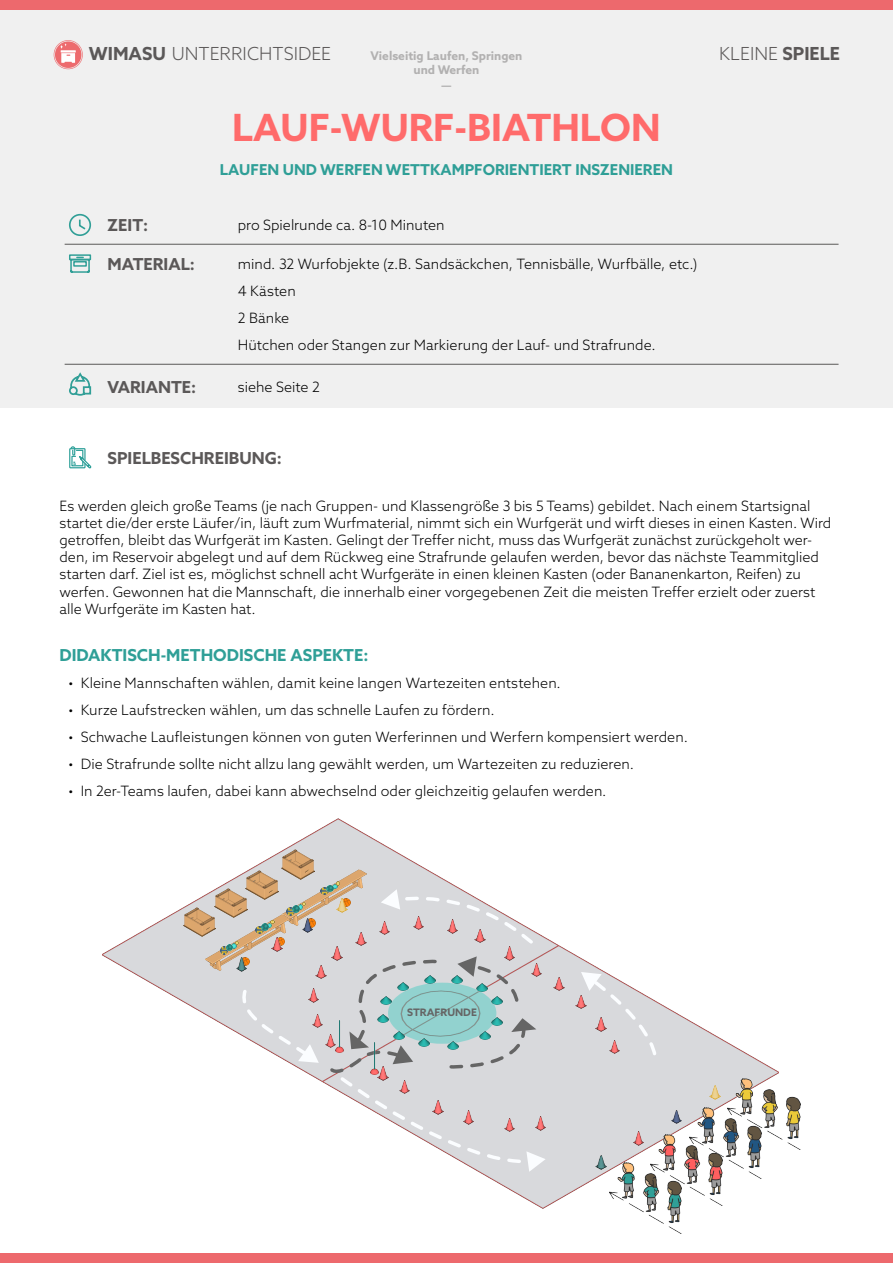
<style>
.page{position:relative;width:893px;height:1263px;background:#fff}
.page>*{position:absolute;margin:0;border:0;box-sizing:border-box;transform-origin:0 0}
.t1{font:700 37.5px "Azo Sans";color:#ff6b6b}
.t2{font:300 18px "Azo Sans";color:#5b5858}
.t3{font:700 16.5px "Azo Sans";color:#5b5858}
.t4{font:700 16.5px "Azo Sans";color:#2f9f97}
.t5{font:700 15px "Azo Sans";color:#2f9f97}
.t6{font:300 14.25px/17.1px "Azo Sans";color:#000}
.t7{font:700 13.5px "Azo Sans";color:#b2b1b1}
.t8{font:700 12px/14.4px "Azo Sans";color:#b2b1b1;text-align:center}
.t9{font:700 10.35px "Azo Sans";color:#656565}
.s1{font-weight:700}
</style>
<div class="page">
<div style="left:69px;top:448px;width:17px;height:20px;border:1px solid #2a9e97"></div>
<svg style="left:70px;top:446px;width:22px;height:23px"></svg>
<div style="left:0;top:0;width:893px;height:407px;background:#f0f0f0"></div>
<svg style="left:54px;top:40px;width:29px;height:29px"></svg>
<div style="left:0;top:0;width:893px;height:10px;background:#ed696d"></div>
<div style="left:0;top:1253px;width:893px;height:10px;background:#ed696d"></div>
<hr style="left:65px;top:364px;width:773px;height:1px;background:#5a5958">
<hr style="left:65px;top:244px;width:773px;height:1px;background:#5a5958">
<svg style="left:69px;top:372px;width:23px;height:24px"></svg>
<svg style="left:69px;top:254px;width:23px;height:19px"></svg>
<svg style="left:69px;top:213px;width:23px;height:23px"></svg>
<img style="left:103px;top:819px;width:676px;height:389px">
<img style="left:283px;top:870px;width:83px;height:55px">
<img style="left:281px;top:850px;width:33px;height:29px">
<img style="left:206px;top:915px;width:83px;height:55px">
<img style="left:246px;top:870px;width:32px;height:29px">
<img style="left:215px;top:888px;width:32px;height:29px">
<img style="left:183px;top:907px;width:33px;height:29px">
<img style="left:728px;top:1079px;width:72px;height:70px">
<img style="left:689px;top:1107px;width:73px;height:71px">
<img style="left:650px;top:1135px;width:73px;height:70px">
<img style="left:609px;top:1162px;width:73px;height:71px">
<img style="left:576px;top:995px;width:5px;height:14px">
<svg style="left:554px;top:977px;width:10px;height:13px"></svg>
<img style="left:504px;top:946px;width:11px;height:10px">
<img style="left:319px;top:1014px;width:4px;height:14px">
<img style="left:325px;top:1034px;width:3px;height:14px">
<img style="left:709px;top:1085px;width:11px;height:14px">
<img style="left:671px;top:1110px;width:11px;height:14px">
<svg style="left:633px;top:1132px;width:10px;height:13px"></svg>
<svg style="left:596px;top:1156px;width:10px;height:13px"></svg>
<img style="left:316px;top:965px;width:10px;height:14px">
<img style="left:332px;top:946px;width:10px;height:10px">
<svg style="left:356px;top:932px;width:10px;height:13px"></svg>
<img style="left:379px;top:921px;width:2px;height:14px">
<svg style="left:220px;top:941px;width:29px;height:25px"></svg>
<img style="left:236px;top:957px;width:11px;height:14px">
<img style="left:272px;top:945px;width:10px;height:6px">
<svg style="left:255px;top:902px;width:60px;height:43px;background:#cabfae"></svg>
<img style="left:302px;top:918px;width:11px;height:14px">
<svg style="left:321px;top:882px;width:29px;height:30px"></svg>
<svg style="left:581px;top:972px;width:77px;height:85px"></svg>
<svg style="left:381px;top:889px;width:153px;height:56px"></svg>
<svg style="left:237px;top:986px;width:82px;height:77px"></svg>
<svg style="left:328px;top:956px;width:218px;height:216px"></svg>
<img style="left:371px;top:1042px;width:7px;height:32px">
<p class="t2" style="left:89px;top:42px;width:244px"><span class="s1">WIMASU</span> UNTERRICHTSIDEE</p>
<p class="t2" style="left:719px;top:42px;width:122px">KLEINE <span class="s1">SPIELE</span></p>
<p class="t8" style="left:370px;top:48px;width:153px">Vielseitig Laufen, Springen und Werfen</p>
<p class="t7" style="left:441px;top:77px;width:12px">—</p>
<h1 class="t1" style="left:232px;top:103px;width:430px">LAUF-WURF-BIATHLON</h1>
<p class="t3" style="left:108px;top:215px;width:42px">ZEIT:</p>
<p class="t3" style="left:108px;top:253px;width:89px">MATERIAL:</p>
<p class="t3" style="left:108px;top:376px;width:90px">VARIANTE:</p>
<p class="t5" style="left:220px;top:160px;width:454px">LAUFEN UND WERFEN WETTKAMPFORIENTIERT INSZENIEREN</p>
<p class="t6" style="left:238px;top:216px;width:208px">pro Spielrunde ca. 8-10 Minuten</p>
<p class="t6" style="left:238px;top:250px;width:461px;line-height:27px">mind. 32 Wurfobjekte (z.B. Sandsäckchen, Tennisbälle, Wurfbälle, etc.)<br>4 Kästen<br>2 Bänke<br>Hütchen oder Stangen zur Markierung der Lauf- und Strafrunde.</p>
<p class="t6" style="left:238px;top:378px;width:84px">siehe Seite 2</p>
<p class="t3" style="left:108px;top:447px;width:176px">SPIELBESCHREIBUNG:</p>
<p class="t6" style="left:60px;top:497px;width:773px">Es werden gleich große Teams (je nach Gruppen- und Klassengröße 3 bis 5 Teams) gebildet. Nach einem Startsignal startet die/der erste Läufer/in, läuft zum Wurfmaterial, nimmt sich ein Wurfgerät und wirft dieses in einen Kasten. Wird getroffen, bleibt das Wurfgerät im Kasten. Gelingt der Treffer nicht, muss das Wurfgerät zunächst zurückgeholt wer&shy;den, im Reservoir abgelegt und auf dem Rückweg eine Strafrunde gelaufen werden, bevor das nächste Teammitglied starten darf. Ziel ist es, möglichst schnell acht Wurfgeräte in einen kleinen Kasten (oder Bananenkarton, Reifen) zu werfen. Gewonnen hat die Mannschaft, die innerhalb einer vorgegebenen Zeit die meisten Treffer erzielt oder zuerst alle Wurfgeräte im Kasten hat.</p>
<p class="t4" style="left:60px;top:644px;width:310px">DIDAKTISCH-METHODISCHE ASPEKTE:</p>
<p class="t6" style="left:68px;top:674px;width:494px">• Kleine Mannschaften wählen, damit keine langen Wartezeiten entstehen.</p>
<p class="t6" style="left:68px;top:701px;width:428px">• Kurze Laufstrecken wählen, um das schnelle Laufen zu fördern.</p>
<p class="t6" style="left:68px;top:728px;width:621px">• Schwache Laufleistungen können von guten Werferinnen und Werfern kompensiert werden.</p>
<p class="t6" style="left:68px;top:755px;width:567px">• Die Strafrunde sollte nicht allzu lang gewählt werden, um Wartezeiten zu reduzieren.</p>
<p class="t6" style="left:68px;top:782px;width:540px">• In 2er-Teams laufen, dabei kann abwechselnd oder gleichzeitig gelaufen werden.</p>
<p class="t9" style="left:407px;top:1005px;width:71px">STRAFRUNDE</p>
</div>
